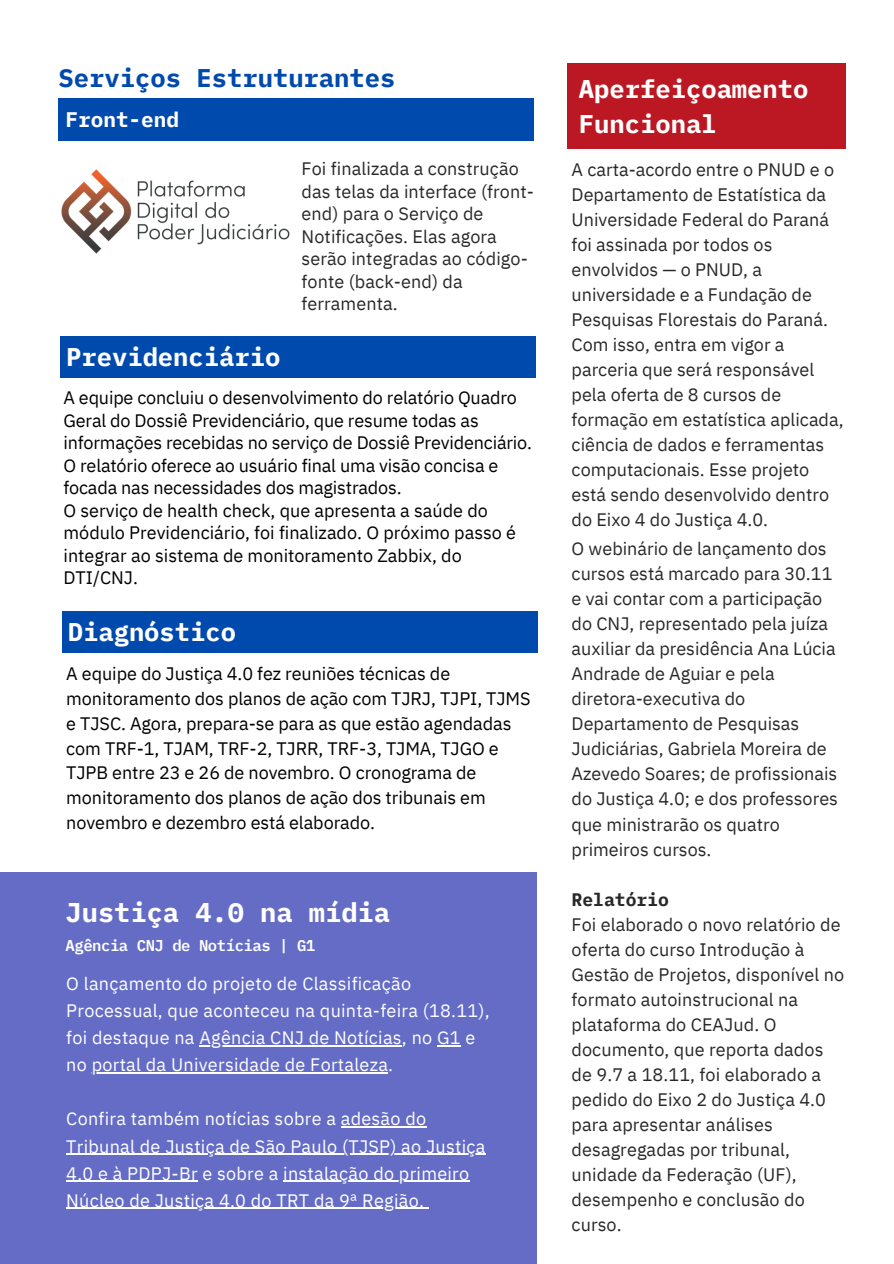
<style>
.page{position:relative;width:894px;height:1264px;background:#fff}
.page>*{position:absolute;margin:0;border:0;box-sizing:border-box;transform-origin:0 0}
.t1{font:700 27px "IBM Plex Mono";color:#fff}
.t2{font:700 25.5px "IBM Plex Mono";color:#fff}
.t3{font:700 25.5px "IBM Plex Mono";color:#004aad}
.t4{font:700 21px "IBM Plex Mono";color:#fff}
.t5{font:18px/25px "IBM Plex Sans";color:#282828}
.t6{font:18px/22.5px "IBM Plex Sans";letter-spacing:-.005em;color:#000}
.t7{font:18px/27px "IBM Plex Sans";letter-spacing:.015em;color:#fff}
.t8{font:700 18px "IBM Plex Mono";color:#282828}
.t9{font:600 15.6px "IBM Plex Mono";letter-spacing:-.03em;color:#fff}
</style>
<div class="page">
<div style="left:0;top:872px;width:536px;height:391px;background:#646cc6"></div>
<div style="left:59px;top:98px;width:475px;height:43px;background:#004aad"></div>
<div style="left:60px;top:336px;width:475px;height:42px;background:#004aad"></div>
<div style="left:567px;top:63px;width:278px;height:85px;background:#bc1823"></div>
<img style="left:58px;top:98px;width:232px;height:156px">
<hr style="left:199px;top:1045px;width:203px;height:1px;background:#fff">
<svg style="left:437px;top:1045px;width:24px;height:1px"></svg>
<hr style="left:92px;top:1072px;width:296px;height:1px;background:#fff">
<hr style="left:341px;top:1126px;width:85px;height:1px;background:#fff">
<hr style="left:66px;top:1153px;width:419px;height:1px;background:#fff">
<hr style="left:66px;top:1180px;width:132px;height:1px;background:#fff">
<hr style="left:283px;top:1180px;width:186px;height:1px;background:#fff">
<hr style="left:66px;top:1207px;width:358px;height:1px;background:#fff">
<div style="left:62px;top:611px;width:475px;height:42px;background:#004aad"></div>
<p class="t3" style="left:59px;top:61px;width:338px">Serviços Estruturantes</p>
<p class="t4" style="left:66px;top:105px;width:115px">Front-end</p>
<p class="t2" style="left:66px;top:339px;width:216px">Previdenciário</p>
<p class="t5" style="left:301px;top:157px;width:234px;line-height:22.5px">Foi finalizada a construção das telas da interface (front&shy;end) para o Serviço de<br>Notificações. Elas agora serão integradas ao código&shy;fonte (back-end) da ferramenta.</p>
<p class="t6" style="left:63px;top:386px;width:470px">A equipe concluiu o desenvolvimento do relatório Quadro Geral do Dossiê Previdenciário, que resume todas as informações recebidas no serviço de Dossiê Previdenciário.<br>O relatório oferece ao usuário final uma visão concisa e focada nas necessidades dos magistrados.</p>
<p class="t6" style="left:63px;top:499px;width:454px">O serviço de health check, que apresenta a saúde do módulo Previdenciário, foi finalizado. O próximo passo é integrar ao sistema de monitoramento Zabbix, do DTI/CNJ.</p>
<p class="t2" style="left:68px;top:614px;width:170px">Diagnóstico</p>
<p class="t6" style="left:66px;top:661px;width:465px;line-height:24.8px">A equipe do Justiça 4.0 fez reuniões técnicas de monitoramento dos planos de ação com TJRJ, TJPI, TJMS e TJSC. Agora, prepara-se para as que estão agendadas com TRF-1, TJAM, TRF-2, TJRR, TRF-3, TJMA, TJGO e TJPB entre 23 e 26 de novembro. O cronograma de monitoramento dos planos de ação dos tribunais em novembro e dezembro está elaborado.</p>
<p class="t1" style="left:66px;top:894px;width:326px">Justiça 4.0 na mídia</p>
<p class="t9" style="left:66px;top:935px;width:251px">Agência CNJ de Notícias | G1</p>
<p class="t7" style="left:66px;top:970px;width:425px">O lançamento do projeto de Classificação Processual, que aconteceu na quinta-feira (18.11), foi destaque na Agência CNJ de Notícias, no G1 e no portal da Universidade de Fortaleza.</p>
<p class="t7" style="left:66px;top:1105px;width:420px">Confira também notícias sobre a adesão do Tribunal de Justiça de São Paulo (TJSP) ao Justiça 4.0 e à PDPJ-Br e sobre a instalação do primeiro Núcleo de Justiça 4.0 do TRT da 9ª Região.</p>
<p class="t2" style="left:578px;top:72px;width:231px">Aperfeiçoamento</p>
<p class="t2" style="left:578px;top:106px;width:139px">Funcional</p>
<p class="t5" style="left:571px;top:156px;width:273px">A carta-acordo entre o PNUD e o<br>Departamento de Estatística da<br>Universidade Federal do Paraná foi assinada por todos os envolvidos — o PNUD, a universidade e a Fundação de<br>Pesquisas Florestais do Paraná.<br>Com isso, entra em vigor a parceria que será responsável pela oferta de 8 cursos de formação em estatística aplicada, ciência de dados e ferramentas computacionais. Esse projeto está sendo desenvolvido dentro do Eixo 4 do Justiça 4.0.</p>
<p class="t5" style="left:571px;top:536px;width:268px">O webinário de lançamento dos cursos está marcado para 30.11 e vai contar com a participação do CNJ, representado pela juíza auxiliar da presidência Ana Lúcia<br>Andrade de Aguiar e pela diretora-executiva do<br>Departamento de Pesquisas<br>Judiciárias, Gabriela Moreira de<br>Azevedo Soares; de profissionais do Justiça 4.0; e dos professores que ministrarão os quatro primeiros cursos.</p>
<p class="t8" style="left:571px;top:887px;width:99px">Relatório</p>
<p class="t5" style="left:571px;top:911px;width:274px">Foi elaborado o novo relatório de oferta do curso Introdução à<br>Gestão de Projetos, disponível no formato autoinstrucional na plataforma do CEAJud. O documento, que reporta dados de 9.7 a 18.11, foi elaborado a pedido do Eixo 2 do Justiça 4.0 para apresentar análises desagregadas por tribunal, unidade da Federação (UF), desempenho e conclusão do curso.</p>
</div>
